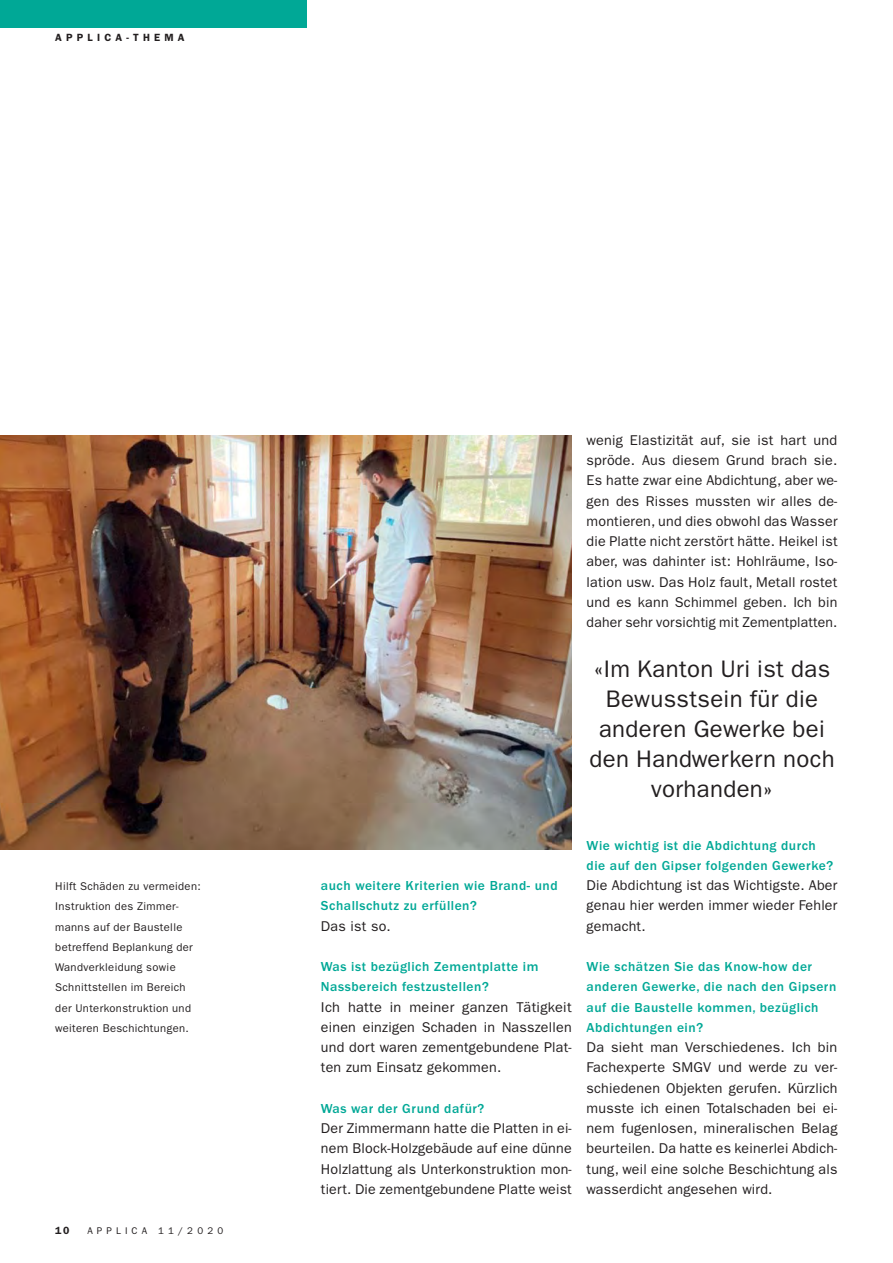
<style>
.page{position:relative;width:893px;height:1263px;background:#fff}
.page>*{position:absolute;margin:0;border:0;box-sizing:border-box;transform-origin:0 0}
.t1{font:24px/30px "ITC Franklin Gothic Std";letter-spacing:.015em;color:#231f20;text-align:center}
.t2{font:14.25px/20.2px "ITC Franklin Gothic Std";letter-spacing:.015em;color:#231f20;text-align:justify}
.t3{font:500 13.5px/20.2px "ITC Franklin Gothic Std";letter-spacing:.04em;color:#00a896}
.t4{font:11.25px/20.2px "ITC Franklin Gothic Std";letter-spacing:.03em;color:#231f20}
.t5{font:600 10.5px "ITC Franklin Gothic Std";letter-spacing:.4em;color:#231f20}
.t6{font:9.75px "ITC Franklin Gothic Std";letter-spacing:.42em;color:#231f20}
</style>
<div class="page">
<div style="left:0;top:0;width:306px;height:28px;background:#00a896"></div>
<img style="left:0;top:436px;width:572px;height:414px">
<p class="t5" style="left:55px;top:34px;width:131px">APPLICA-THEMA</p>
<p class="t4" style="left:55px;top:877px;width:147px">Hilft Schäden zu vermeiden:<br>Instruktion des Zimmer&shy;manns auf der Baustelle betreffen d Beplankung der<br>Wandverkleidung sowie<br>Schnittstellen im Bereich der Unterkonstruktion und weiteren Beschichtungen.</p>
<p class="t5" style="left:55px;top:1227px;width:16px">10</p>
<p class="t6" style="left:87px;top:1227px;width:138px">APPLICA 11/2020</p>
<p class="t2" style="left:587px;top:431px;width:252px">wenig Elastizität auf, sie ist hart und spröde. Aus diesem Grund brach sie.<br>Es hatte zwar eine Abdichtung, aber we&shy;gen des Risses mussten wir alles de&shy;montieren, und dies obwohl das Wasser die Platte nicht zerstört hätte. Heikel ist aber, was dahinter ist: Hohlräume, Iso&shy;lation usw. Das Holz fault, Metall rostet und es kann Schimmel geben. Ich bin daher sehr vorsichtig mit Zementplatten.</p>
<h1 class="t1" style="left:589px;top:655px;width:247px">«Im Kanton Uri ist das<br>Bewusstsein für die anderen Gewerke bei den Handwerkern noch vorhanden»</h1>
<p class="t3" style="left:321px;top:876px;width:238px">auch weitere Kriterien wie Brand- und<br>Schallschutz zu erfüllen?</p>
<p class="t2" style="left:321px;top:917px;width:71px">Das ist so.</p>
<p class="t3" style="left:321px;top:957px;width:219px">Was ist bezüglich Zementplatte im<br>Nassbereich festzustellen?</p>
<p class="t2" style="left:321px;top:998px;width:252px">Ich hatte in meiner ganzen Tätigkeit einen einzigen Schaden in Nasszellen und dort waren zementgebundene Plat&shy;ten zum Einsatz gekommen.</p>
<p class="t3" style="left:321px;top:1099px;width:165px">Was war der Grund dafür?</p>
<p class="t2" style="left:321px;top:1119px;width:252px">Der Zimmermann hatte die Platten in ei&shy;nem Block-Holzgebäude auf eine dünne Holzlattung als Unterkonstruktion mon&shy;tiert. Die zementgebundene Platte weist</p>
<p class="t3" style="left:587px;top:836px;width:248px">Wie wichtig ist die Abdichtung durch die auf den Gipser folgenden Gewerke?</p>
<p class="t2" style="left:587px;top:876px;width:252px">Die Abdichtung ist das Wichtigste. Aber genau hier werden immer wieder Fehler gemacht.</p>
<p class="t3" style="left:587px;top:957px;width:251px">Wie schätzen Sie das Know-how der anderen Gewerke, die nach den Gipsern auf die Baustelle kommen, bezüglich<br>Abdichtungen ein?</p>
<p class="t2" style="left:587px;top:1038px;width:252px">Da sieht man Verschiedenes. Ich bin Fachexperte SMGV und werde zu ver&shy;schiedenen Objekten gerufen. Kürzlich musste ich einen Totalschaden bei ei&shy;nem fugenlosen, mineralischen Belag beurteilen. Da hatte es keinerlei Abdich&shy;tung, weil eine solche Beschichtung als wasserdicht angesehen wird.</p>
</div>
